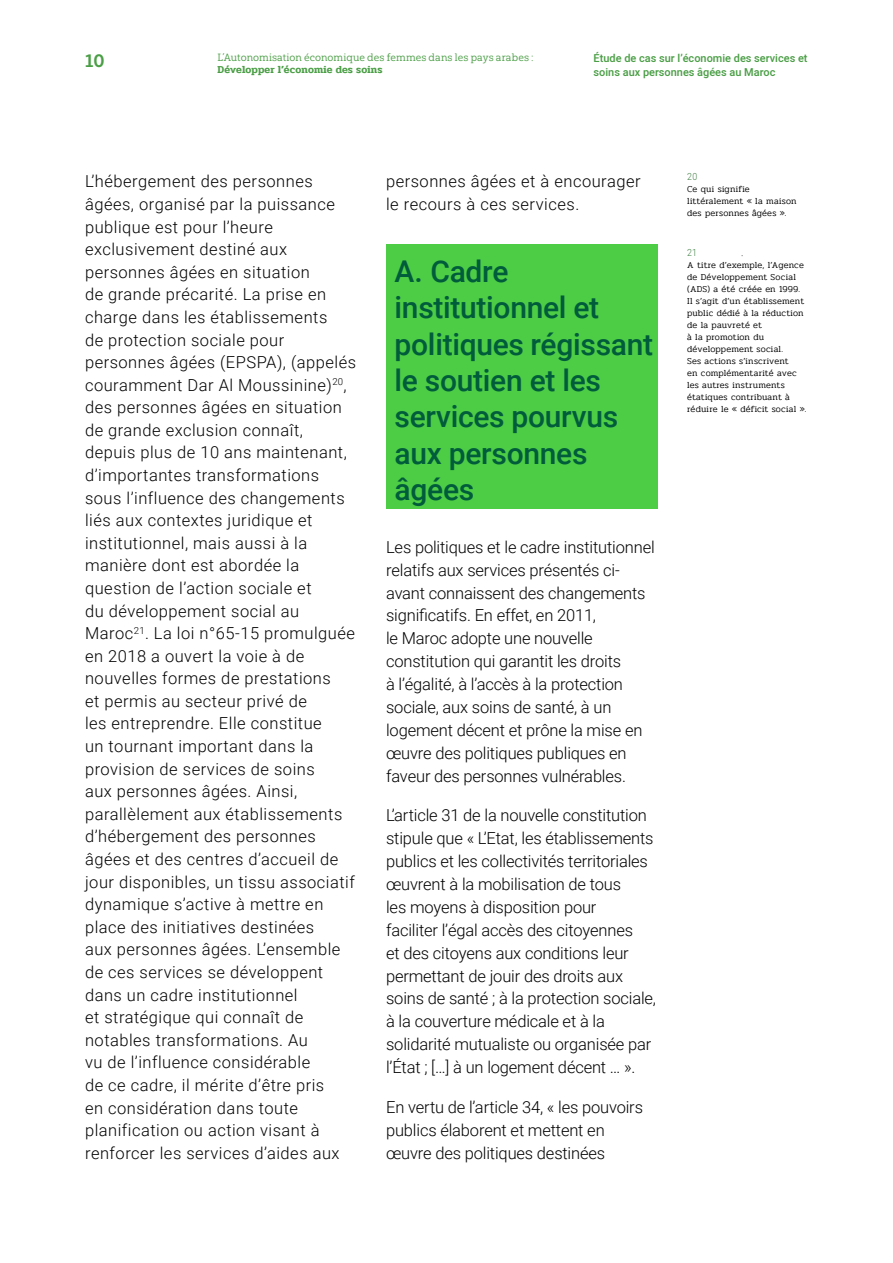
<style>
.page{position:relative;width:893px;height:1263px;background:#fff}
.page>*{position:absolute;margin:0;border:0;box-sizing:border-box;transform-origin:0 0}
.t1{font:500 30px/36.5px "Roboto";letter-spacing:-.01em;color:#005c3b}
.t2{font:18px "Yorkten Slab Nor Bol";color:#4a9e45}
.t3{font:300 16.5px/22.6px "Roboto";letter-spacing:.03em;color:#000}
.t4{font:300 16.5px/22.8px "Roboto";letter-spacing:-.01em;color:#000}
.t5{font:500 10.95px/13.5px "Heebo";color:#4a9e45}
.t6{font:10.5px "Yorkten Slab Nor Reg";letter-spacing:.01em;color:#4a9e45}
.t7{font:600 10.5px "Pridi";letter-spacing:.015em;color:#4a9e45}
.t8{font:300 9.75px "Heebo";color:#408045;scale:.9 1}
.t9{font:300 9px/12px "Pridi";letter-spacing:.015em;color:#000}
.t10{font:9px "Times New Roman";color:#000}
</style>
<div class="page">
<div style="left:386px;top:244px;width:271px;height:264px;background:#4dcc45"></div>
<p class="t2" style="left:85px;top:49px;width:21px">10</p>
<p class="t6" style="left:217px;top:52px;width:318px">L’Autonomisation économique des femmes dans les pays arabes :</p>
<p class="t7" style="left:217px;top:62px;width:167px">Développer l’économie des soins</p>
<p class="t5" style="left:594px;top:52px;width:215px">Étude de cas sur l’économie des services et soins aux personnes âgées au Maroc</p>
<p class="t3" style="left:85px;top:170px;width:273px">L’hébergement des personnes âgées, organisé par la puissance publique est pour l’heure exclusivement destiné aux personnes âgées en situation<br>de grande précarité. La prise en charge dans les établissements<br>de protection sociale pour personnes âgées (EPSPA), (appelés couramment Dar Al Moussinine)<sup>20</sup>, des personnes âgées en situation de grande exclusion connaît, depuis plus de 10 ans maintenant, d’importantes transformations sous l’influence des changements liés aux contextes juridique et institutionnel, mais aussi à la manière dont est abordée la question de l’action sociale et<br>du développement social au<br>Maroc<sup>21</sup>. La loi n°65-15 promulguée en 2018 a ouvert la voie à de nouvelles formes de prestations<br>et permis au secteur privé de<br>les entreprendre. Elle constitue<br>un tournant important dans la provision de services de soins<br>aux personnes âgées. Ainsi, parallèlement aux établissements d’hébergement des personnes âgées et des centres d’accueil de jour disponibles, un tissu associatif dynamique s’active à mettre en place des initiatives destinées<br>aux personnes âgées. L’ensemble de ces services se développent dans un cadre institutionnel<br>et stratégique qui connaît de notables transformations. Au<br>vu de l’influence considérable<br>de ce cadre, il mérite d’être pris<br>en considération dans toute planification ou action visant à renforcer les services d’aides aux</p>
<p class="t3" style="left:386px;top:169px;width:256px">personnes âgées et à encourager le recours à ces services.</p>
<h1 class="t1" style="left:395px;top:252px;width:260px">A. Cadre institutionnel et politiques régissant le soutien et les services pourvus aux personnes âgées</h1>
<p class="t4" style="left:386px;top:535px;width:270px">Les politiques et le cadre institutionnel relatifs aux services présentés ci&shy;avant connaissent des changements significatifs. En effet, en 2011,<br>le Maroc adopte une nouvelle constitution qui garantit les droits<br>à l’égalité, à l’accès à la protection sociale, aux soins de santé, à un logement décent et prône la mise en œuvre des politiques publiques en faveur des personnes vulnérables.</p>
<p class="t4" style="left:386px;top:803px;width:271px">L’article 31 de la nouvelle constitution stipule que « L’Etat, les établissements publics et les collectivités territoriales œuvrent à la mobilisation de tous<br>les moyens à disposition pour<br>faciliter l’égal accès des citoyennes<br>et des citoyens aux conditions leur permettant de jouir des droits aux soins de santé ; à la protection sociale, à la couverture médicale et à la solidarité mutualiste ou organisée par l’État ; […] à un logement décent … ».</p>
<p class="t4" style="left:386px;top:1095px;width:258px">En vertu de l’article 34, « les pouvoirs publics élaborent et mettent en œuvre des politiques destinées</p>
<p class="t8" style="left:687px;top:170px;width:13px">20</p>
<p class="t9" style="left:687px;top:184px;width:111px">Ce qui signifie littéralement « la maison des personnes âgées ».</p>
<p class="t8" style="left:687px;top:245px;width:13px">21</p>
<p class="t10" style="left:741px;top:246px;width:4px">.</p>
<p class="t9" style="left:687px;top:259px;width:121px">A titre d’exemple, l’Agence de Développement Social (ADS) a été créée en 1999.<br>Il s’agit d’un établissement public dédié à la réduction de la pauvreté et<br>à la promotion du développement social.<br>Ses actions s’inscrivent<br>en complémentarité avec les autres instruments étatiques contribuant à réduire le « déficit social ».</p>
</div>
